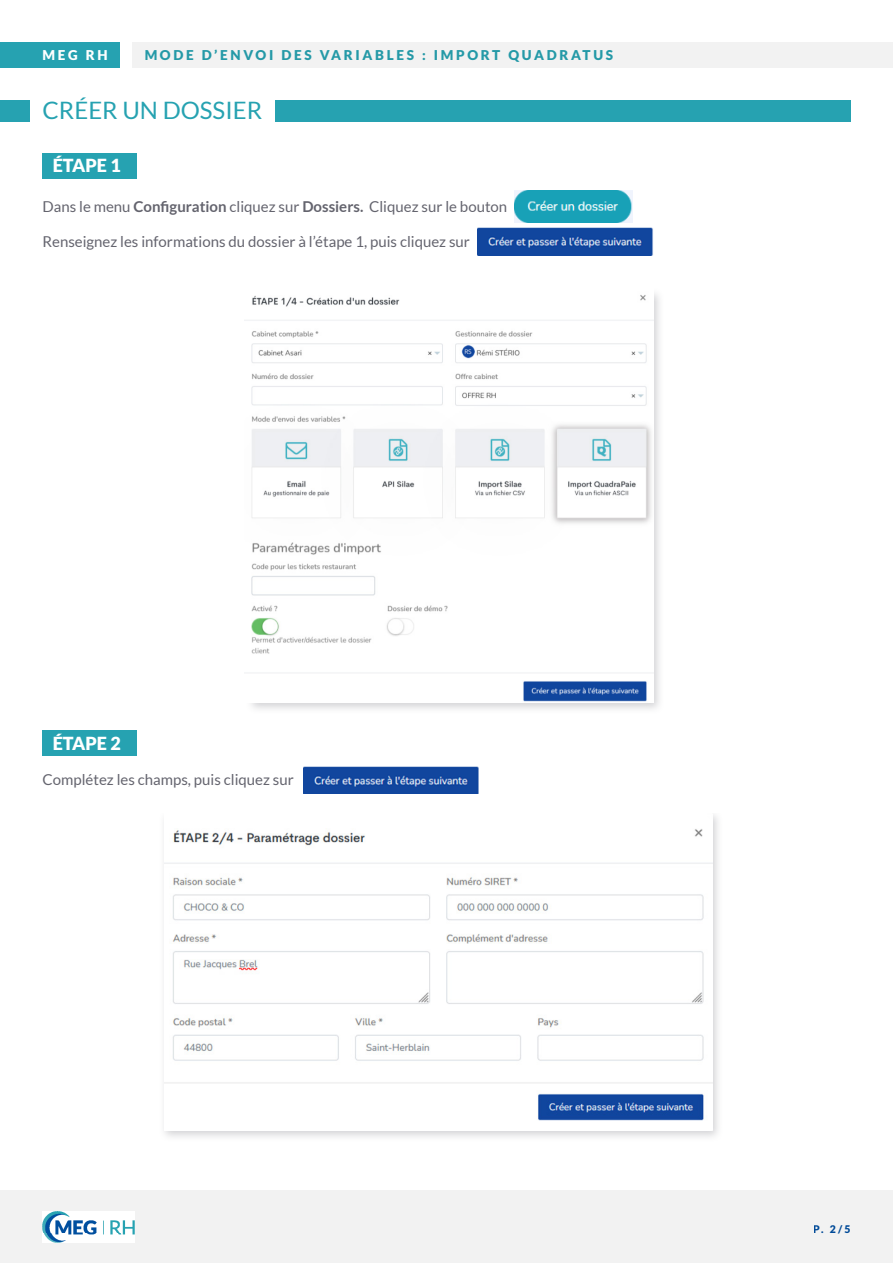
<style>
.page{position:relative;width:893px;height:1263px;background:#fff}
.page>*{position:absolute;margin:0;border:0;box-sizing:border-box;transform-origin:0 0}
.t1{font:24px "Lato";color:#26a2b1}
.t2{font:900 18px "Lato";color:#fff}
.t3{font:15px "Lato";color:#64646e}
.t4{font:900 13.5px "Lato";letter-spacing:.2em;color:#26a2b1}
.t5{font:900 13.5px "Lato";color:#fff}
.t6{font:900 10.5px "Lato";color:#004fa1}
.s1{font-weight:700}
</style>
<div class="page">
<div style="left:0;top:1191px;width:893px;height:72px;background:#f2f2f2"></div>
<div style="left:132px;top:43px;width:761px;height:25px;background:#f2f2f2"></div>
<div style="left:0;top:43px;width:119px;height:25px;background:#26a2b1"></div>
<div style="left:246px;top:287px;width:419px;height:427px;background:#919198;opacity:.4"></div>
<div style="left:43px;top:730px;width:94px;height:26px;background:#26a2b1"></div>
<img style="left:43px;top:1211px;width:92px;height:31px">
<div style="left:0;top:100px;width:30px;height:21px;background:#26a2b1"></div>
<div style="left:275px;top:100px;width:575px;height:21px;background:#26a2b1"></div>
<div style="left:43px;top:154px;width:94px;height:25px;background:#26a2b1"></div>
<img style="left:514px;top:190px;width:118px;height:32px">
<img style="left:303px;top:766px;width:176px;height:28px">
<div style="left:159px;top:813px;width:564px;height:329px;background:#919198;opacity:.4"></div>
<img style="left:164px;top:814px;width:548px;height:316px">
<img style="left:245px;top:287px;width:408px;height:416px">
<img style="left:478px;top:227px;width:175px;height:28px">
<p class="t5" style="left:43px;top:47px;width:67px">MEG RH</p>
<p class="t4" style="left:145px;top:47px;width:470px">MODE D’ENVOI DES VARIABLES : IMPORT QUADRATUS</p>
<p class="t1" style="left:43px;top:97px;width:221px">CRÉER UN DOSSIER</p>
<p class="t2" style="left:53px;top:155px;width:70px">ÉTAPE 1</p>
<p class="t3" style="left:43px;top:198px;width:466px">Dans le menu <span class="s1">Configuration</span> cliquez sur <span class="s1">Dossiers.</span> Cliquez sur le bouton</p>
<p class="t3" style="left:43px;top:233px;width:429px">Renseignez les informations du dossier à l’étape 1, puis cliquez sur</p>
<p class="t2" style="left:53px;top:733px;width:70px">ÉTAPE 2</p>
<p class="t3" style="left:43px;top:771px;width:253px">Complétez les champs, puis cliquez sur</p>
<p class="t6" style="left:814px;top:1223px;width:38px">P. 2/5</p>
</div>
